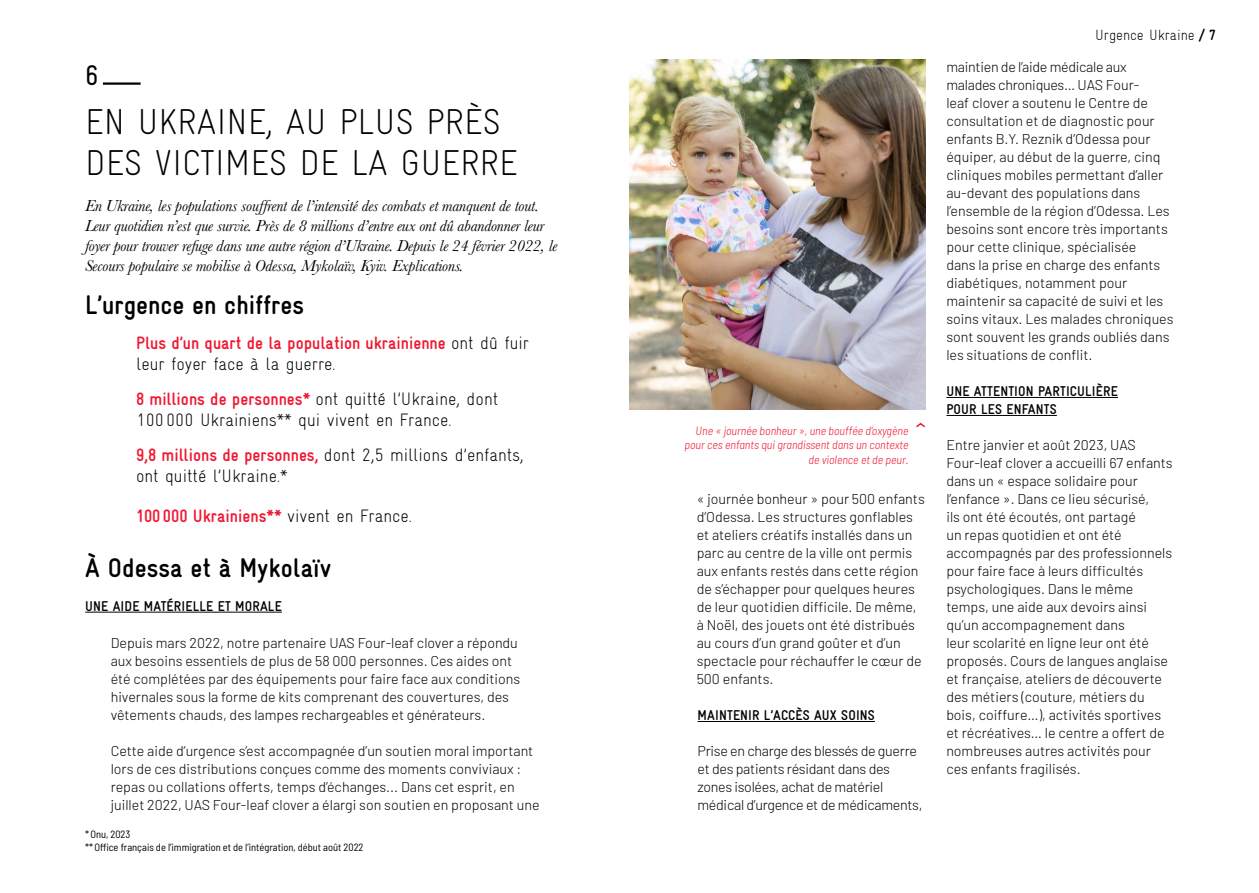
<style>
.page{position:relative;width:1259px;height:893px;background:#fff}
.page>*{position:absolute;margin:0;border:0;box-sizing:border-box;transform-origin:0 0}
.t1{font:300 36px/40.5px "Gravur Condensed Pro";color:#000}
.t2{font:28.5px "Gravur Condensed Pro";color:#000}
.t3{font:700 27px "Gravur Condensed Pro";color:#000}
.t4{font:300 18px/21.6px "Gravur Condensed Pro";color:#000}
.t5{font:700 18px/21.6px "Gravur Condensed Pro";color:#f11731}
.t6{font:italic 16.5px/19.8px "Baskerville";letter-spacing:-.01em;color:#000}
.t7{font:300 14.85px "Gravur Condensed Pro";color:#000}
.t8{font:300 14.25px/18px "Barlow";color:#000}
.t9{font:300 14.25px/18px "Barlow";letter-spacing:-.02em;color:#000}
.t10{font:700 14.25px/18px "Gravur Condensed Pro";letter-spacing:.01em;color:#000}
.t11{font:italic 300 semi-condensed 12px/14.4px "Barlow";color:#f11731;text-align:right}
.t12{font:semi-condensed 10.5px/12.6px "Barlow";color:#000}
.s1{font-weight:300;color:#000}
.s2{font-weight:700;color:#f11731}
.s3{font-weight:700}
</style>
<div class="page">
<hr style="left:103px;top:82px;width:38px;height:3px;background:#000">
<hr style="left:85px;top:612px;width:197px;height:1px;background:#000">
<img style="left:629px;top:60px;width:296px;height:349px">
<hr style="left:697px;top:721px;width:178px;height:1px;background:#000">
<svg style="left:916px;top:422px;width:9px;height:6px"></svg>
<hr style="left:946px;top:397px;width:172px;height:1px;background:#000">
<hr style="left:946px;top:415px;width:111px;height:1px;background:#000">
<h2 class="t2" style="left:85px;top:60px;width:15px">6</h2>
<h1 class="t1" style="left:85px;top:101px;width:434px">EN UKRAINE, AU PLUS PRÈS<br>DES VICTIMES DE LA GUERRE</h1>
<p class="t6" style="left:85px;top:196px;width:474px">En Ukraine, les populations souffrent de l’intensité des combats et manquent de tout.<br>Leur quotidien n’est que survie. Près de 8 millions d’entre eux ont dû abandonner leur foyer pour trouver refuge dans une autre région d’Ukraine. Depuis le 24 février 2022, le Secours populaire se mobilise à Odessa, Mykolaïv, Kyiv. Explications.</p>
<h3 class="t3" style="left:85px;top:290px;width:221px">L’urgence en chiffres</h3>
<p class="t5" style="left:136px;top:332px;width:394px">Plus d’un quart de la population ukrainienne <span class="s1">ont dû fuir leur foyer face à la guerre.</span></p>
<p class="t4" style="left:136px;top:387px;width:364px"><span class="s2">8 millions de personnes*</span> ont quitté l’Ukraine, dont<br>100000 Ukrainiens** qui vivent en France.</p>
<p class="t4" style="left:136px;top:443px;width:389px"><span class="s2">9,8 millions de personnes,</span> dont 2,5 millions d’enfants, ont quitté l’Ukraine.*</p>
<p class="t5" style="left:136px;top:505px;width:277px">100 000 Ukrainiens** <span class="s1">vivent en France.</span></p>
<h3 class="t3" style="left:85px;top:552px;width:248px">À Odessa et à Mykolaïv</h3>
<p class="t10" style="left:85px;top:597px;width:198px">UNE AIDE MATÉRIELLE ET MORALE</p>
<p class="t8" style="left:111px;top:633px;width:411px">Depuis mars 2022, notre partenaire UAS Four-leaf clover a répondu aux besoins essentiels de plus de 58 000 personnes. Ces aides ont été complétées par des équipements pour faire face aux conditions hivernales sous la forme de kits comprenant des couvertures, des vêtements chauds, des lampes rechargeables et générateurs.</p>
<p class="t8" style="left:111px;top:741px;width:430px">Cette aide d’urgence s’est accompagnée d’un soutien moral important lors de ces distributions conçues comme des moments conviviaux : repas ou collations offerts, temps d’échanges... Dans cet esprit, en juillet 2022, UAS Four-leaf clover a élargi son soutien en proposant une</p>
<p class="t12" style="left:85px;top:828px;width:280px">*Onu, 2023<br>** Office français de l’immigration et de l’intégration, début août 2022</p>
<p class="t11" style="left:684px;top:423px;width:225px">Une « journée bonheur », une bouffée d’oxygène pour ces enfants qui grandissent dans un contexte de violence et de peur.</p>
<p class="t8" style="left:696px;top:489px;width:230px">« journée bonheur » pour 500 enfants d’Odessa. Les structures gonflables et ateliers créatifs installés dans un parc au centre de la ville ont permis aux enfants restés dans cette région de s’échapper pour quelques heures de leur quotidien difficile. De même, à Noël, des jouets ont été distribués au cours d’un grand goûter et d’un spectacle pour réchauffer le cœur de 500 enfants.</p>
<p class="t10" style="left:697px;top:706px;width:179px">MAINTENIR L’ACCÈS AUX SOINS</p>
<p class="t9" style="left:697px;top:741px;width:226px">Prise en charge des blessés de guerre et des patients résidant dans des zones isolées, achat de matériel médical d’urgence et de médicaments,</p>
<p class="t7" style="left:1095px;top:27px;width:122px">Urgence Ukraine <span class="s3">/ 7</span></p>
<p class="t8" style="left:946px;top:57px;width:229px">maintien de l’aide médicale aux malades chroniques… UAS Four-<br>leaf clover a soutenu le Centre de consultation et de diagnostic pour enfants B.Y. Reznik d’Odessa pour équiper, au début de la guerre, cinq cliniques mobiles permettant d’aller au-devant des populations dans l’ensemble de la région d’Odessa. Les besoins sont encore très importants pour cette clinique, spécialisée<br>dans la prise en charge des enfants diabétiques, notamment pour maintenir sa capacité de suivi et les soins vitaux. Les malades chroniques sont souvent les grands oubliés dans les situations de conflit.</p>
<p class="t10" style="left:946px;top:382px;width:173px">UNE ATTENTION PARTICULIÈRE<br>POUR LES ENFANTS</p>
<p class="t8" style="left:946px;top:435px;width:228px">Entre janvier et août 2023, UAS Four-leaf clover a accueilli 67 enfants dans un « espace solidaire pour l’enfance ». Dans ce lieu sécurisé,<br>ils ont été écoutés, ont partagé<br>un repas quotidien et ont été accompagnés par des professionnels pour faire face à leurs difficultés psychologiques. Dans le même temps, une aide aux devoirs ainsi qu’un accompagnement dans<br>leur scolarité en ligne leur ont été proposés. Cours de langues anglaise et française, ateliers de découverte des métiers (couture, métiers du bois, coiffure…), activités sportives et récréatives… le centre a offert de nombreuses autres activités pour ces enfants fragilisés.</p>
</div>
